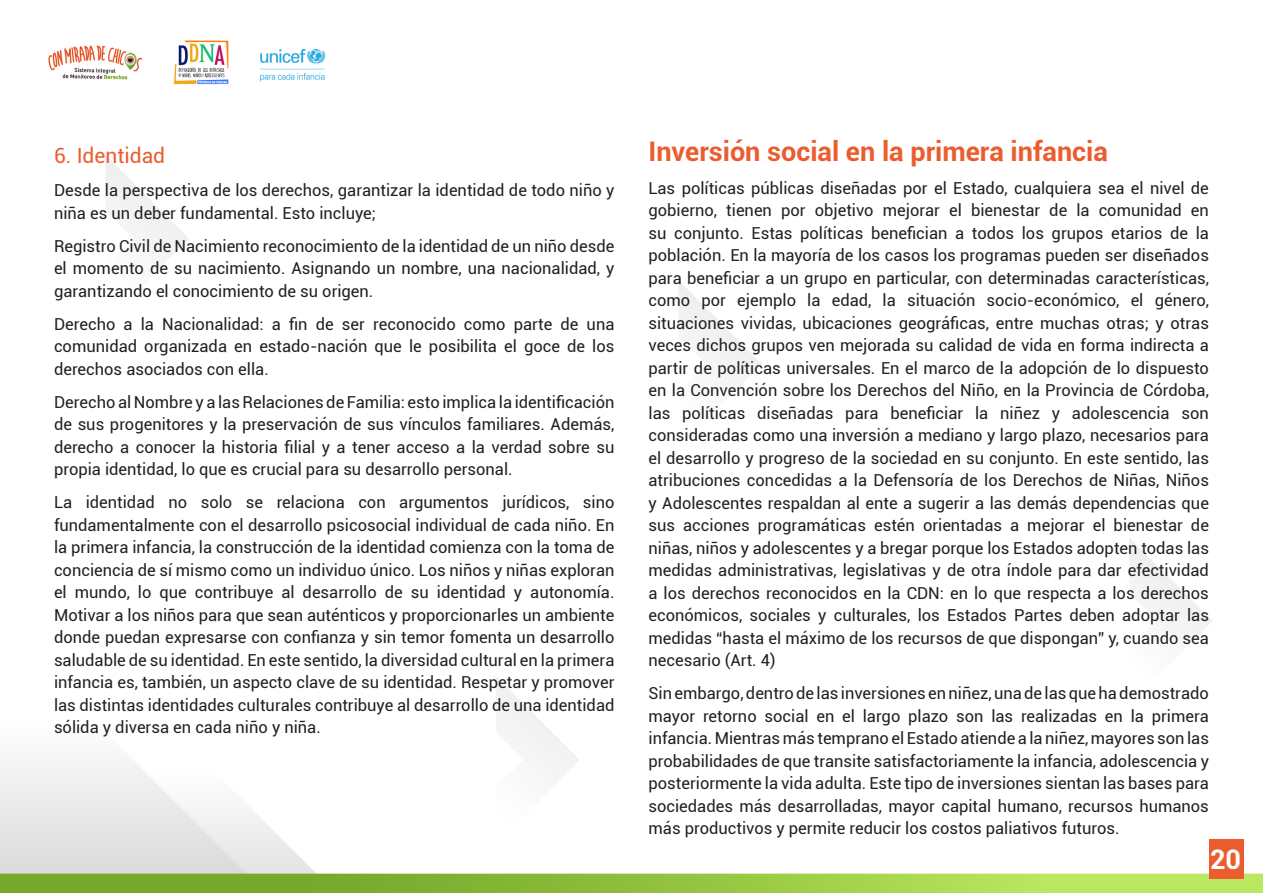
<style>
.page{position:relative;width:1263px;height:893px;background:#fff}
.page>*{position:absolute;margin:0;border:0;box-sizing:border-box;transform-origin:0 0}
.Heading_1{font:700 27px "Roboto";color:#eb5d2e}
.t1{font:700 27px "Roboto";color:#fff}
.t2{font:21px "Roboto";color:#eb5d2e}
.t3{font:16.5px/22.5px "Roboto";color:#231f20;text-align:justify}
</style>
<div class="page">
<img style="left:0;top:40px;width:1263px;height:853px">
<div style="left:1209px;top:839px;width:34px;height:40px;background:#eb5d2e"></div>
<p class="t2" style="left:54px;top:141px;width:113px">6. Identidad</p>
<p class="t3" style="left:54px;top:178px;width:562px">Desde la perspectiva de los derechos, garantizar la identidad de todo niño y niña es un deber fundamental. Esto incluye;</p>
<p class="t3" style="left:54px;top:234px;width:562px">Registro Civil de Nacimiento reconocimiento de la identidad de un niño desde el momento de su nacimiento. Asignando un nombre, una nacionalidad, y garantizando el conocimiento de su origen.</p>
<p class="t3" style="left:54px;top:312px;width:562px">Derecho a la Nacionalidad: a fin de ser reconocido como parte de una comunidad organizada en estado-nación que le posibilita el goce de los derechos asociados con ella.</p>
<p class="t3" style="left:54px;top:390px;width:562px">Derecho al Nombre y a las Relaciones de Familia: esto implica la identificación de sus progenitores y la preservación de sus vínculos familiares. Además, derecho a conocer la historia filial y a tener acceso a la verdad sobre su propia identidad, lo que es crucial para su desarrollo personal.</p>
<p class="t3" style="left:54px;top:490px;width:562px">La identidad no solo se relaciona con argumentos jurídicos, sino fundamentalmente con el desarrollo psicosocial individual de cada niño. En la primera infancia, la construcción de la identidad comienza con la toma de conciencia de sí mismo como un individuo único. Los niños y niñas exploran el mundo, lo que contribuye al desarrollo de su identidad y autonomía.<br>Motivar a los niños para que sean auténticos y proporcionarles un ambiente donde puedan expresarse con confianza y sin temor fomenta un desarrollo saludable de su identidad. En este sentido, la diversidad cultural en la primera infancia es, también, un aspecto clave de su identidad. Respetar y promover las distintas identidades culturales contribuye al desarrollo de una identidad sólida y diversa en cada niño y niña.</p>
<p class="Heading_1" style="left:648px;top:132px;width:461px">Inversión social en la primera infancia</p>
<p class="t3" style="left:648px;top:176px;width:562px">Las políticas públicas diseñadas por el Estado, cualquiera sea el nivel de gobierno, tienen por objetivo mejorar el bienestar de la comunidad en su conjunto. Estas políticas benefician a todos los grupos etarios de la población. En la mayoría de los casos los programas pueden ser diseñados para beneficiar a un grupo en particular, con determinadas características, como por ejemplo la edad, la situación socio-económico, el género, situaciones vividas, ubicaciones geográficas, entre muchas otras; y otras veces dichos grupos ven mejorada su calidad de vida en forma indirecta a partir de políticas universales. En el marco de la adopción de lo dispuesto en la Convención sobre los Derechos del Niño, en la Provincia de Córdoba, las políticas diseñadas para beneficiar la niñez y adolescencia son consideradas como una inversión a mediano y largo plazo, necesarios para el desarrollo y progreso de la sociedad en su conjunto. En este sentido, las atribuciones concedidas a la Defensoría de los Derechos de Niñas, Niños y Adolescentes respaldan al ente a sugerir a las demás dependencias que sus acciones programáticas estén orientadas a mejorar el bienestar de niñas, niños y adolescentes y a bregar porque los Estados adopten todas las medidas administrativas, legislativas y de otra índole para dar efectividad a los derechos reconocidos en la CDN: en lo que respecta a los derechos económicos, sociales y culturales, los Estados Partes deben adoptar las medidas “hasta el máximo de los recursos de que dispongan” y, cuando sea necesario (Art. 4)</p>
<p class="t3" style="left:648px;top:681px;width:562px">Sin embargo, dentro de las inversiones en niñez, una de las que ha demostrado mayor retorno social en el largo plazo son las realizadas en la primera infancia. Mientras más temprano el Estado atiende a la niñez, mayores son las probabilidades de que transite satisfactoriamente la infancia, adolescencia y posteriormente la vida adulta. Este tipo de inversiones sientan las bases para sociedades más desarrolladas, mayor capital humano, recursos humanos más productivos y permite reducir los costos paliativos futuros.</p>
<h1 class="t1" style="left:1210px;top:840px;width:32px">20</h1>
</div>
